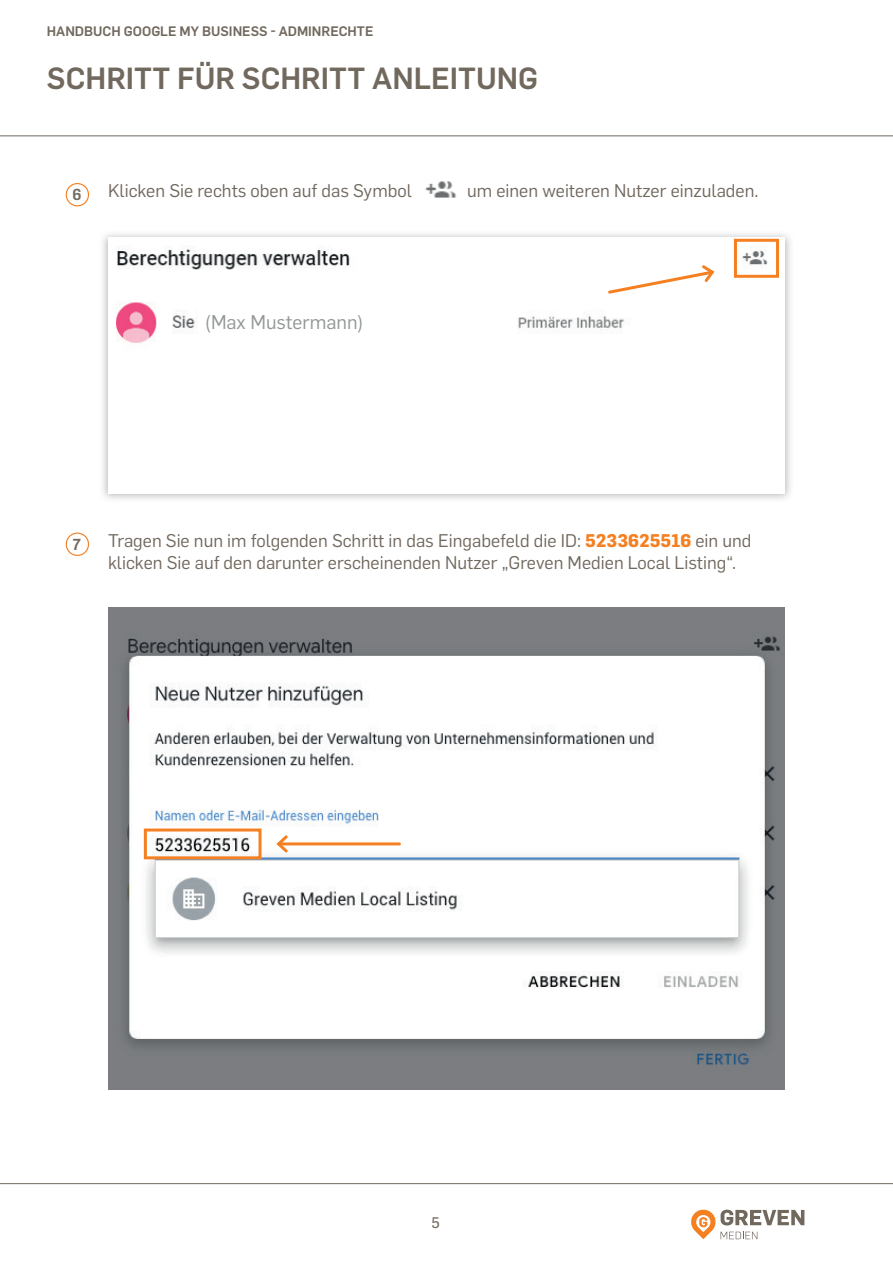
<style>
.page{position:relative;width:893px;height:1263px;background:#fff}
.page>*{position:absolute;margin:0;border:0;box-sizing:border-box;transform-origin:0 0}
.t1{font:500 30px "Flama";color:#71685e}
.t2{font:19.5px "Flama";color:#929697}
.t3{font:18px/21.6px "Flama";color:#71685e}
.t4{font:500 15.6px "Flama";color:#71685e}
.t5{font:15px "Flama Basic";color:#71685e}
.t6{font:500 13.5px "Flama";color:#71685e}
.s1{font-weight:700;color:#f58021}
</style>
<div class="page">
<hr style="left:0;top:1183px;width:893px;height:1px;background:#71685e">
<svg style="left:691px;top:1209px;width:113px;height:30px"></svg>
<hr style="left:0;top:135px;width:893px;height:1px;background:#71685e">
<div style="left:66px;top:183px;width:23px;height:23px;border:1px solid #f58021;border-radius:50%"></div>
<div style="left:66px;top:532px;width:23px;height:24px;border:1px solid #f58021;border-radius:50%"></div>
<img style="left:116px;top:238px;width:664px;height:112px">
<img style="left:425px;top:181px;width:31px;height:17px">
<div style="left:734px;top:239px;width:45px;height:39px;border:3px solid #f58021"></div>
<img style="left:108px;top:607px;width:677px;height:483px">
<div style="left:144px;top:828px;width:117px;height:31px;border:3px solid #f58021"></div>
<hr style="left:279px;top:842px;width:120px;height:3px;background:#f58021">
<svg style="left:274px;top:833px;width:16px;height:22px"></svg>
<svg style="left:606px;top:263px;width:111px;height:33px"></svg>
<div style="left:198px;top:278px;width:245px;height:112px;background:#fff"></div>
<p class="t6" style="left:47px;top:21px;width:328px">HANDBUCH GOOGLE MY BUSINESS - ADMINRECHTE</p>
<h1 class="t1" style="left:47px;top:56px;width:493px">SCHRITT FÜR SCHRITT ANLEITUNG</h1>
<p class="t3" style="left:108px;top:179px;width:305px">Klicken Sie rechts oben auf das Symbol</p>
<p class="t4" style="left:73px;top:183px;width:11px">6</p>
<p class="t3" style="left:467px;top:179px;width:293px">um einen weiteren Nutzer einzuladen.</p>
<p class="t2" style="left:205px;top:307px;width:160px">(Max Mustermann)</p>
<p class="t4" style="left:73px;top:533px;width:10px">7</p>
<p class="t3" style="left:108px;top:529px;width:645px">Tragen Sie nun im folgenden Schritt in das Eingabefeld die ID: <span class="s1">5233625516</span> ein und klicken Sie auf den darunter erscheinenden Nutzer „Greven Medien Local Listing“.</p>
<p class="t5" style="left:431px;top:1211px;width:10px">5</p>
</div>
